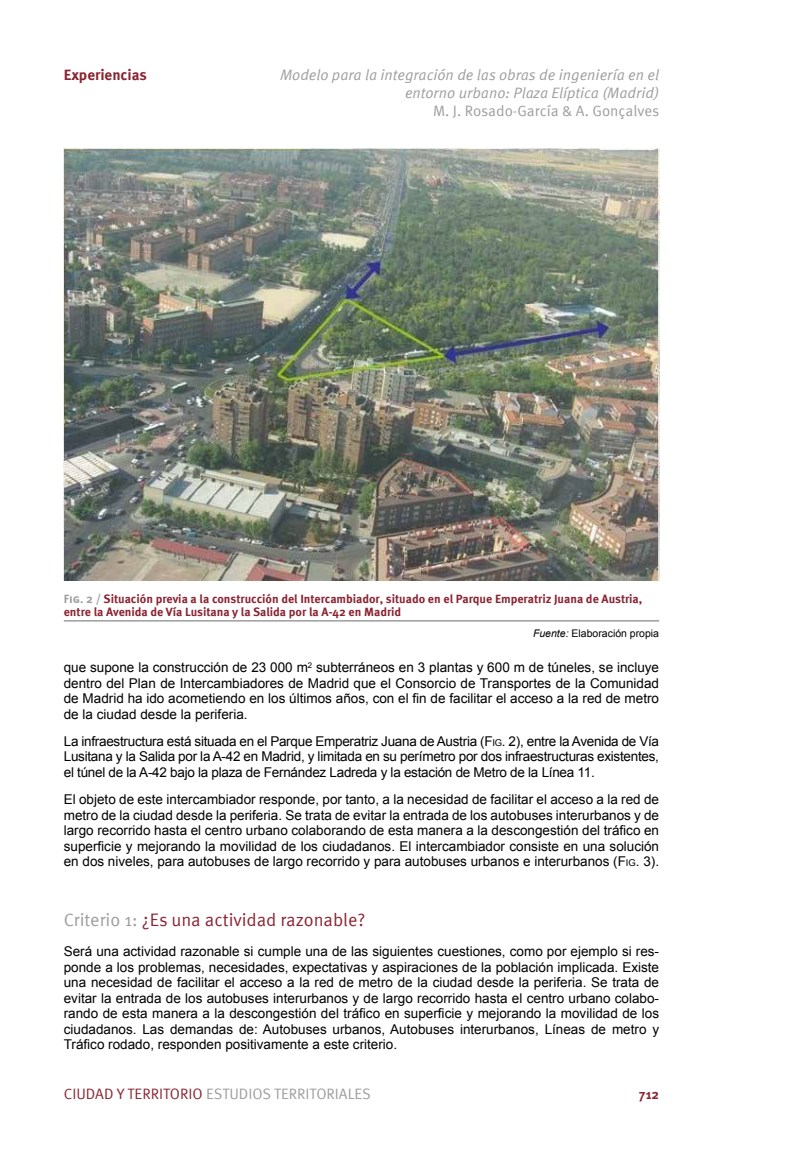
<style>
.page{position:relative;width:808px;height:1149px;background:#fff}
.page>*{position:absolute;margin:0;border:0;box-sizing:border-box;transform-origin:0 0}
.t1{font:18px "Meta Pro";color:#8a2432}
.t2{font:italic 15px/18px "Meta Pro";color:#9d9d9c;text-align:right}
.t3{font:15px "Meta Pro";color:#9d9d9c}
.t4{font:700 15px "Meta Pro";color:#8a2432}
.t5{font:13.5px/15.5px "Arial";color:#000;text-align:justify}
.t6{font:700 13.5px "Meta Pro";color:#8a2432}
.t7{font:700 12px/13.2px "Meta Pro";color:#8a2432}
.t8{font:10.5px "Arial";color:#000}
.s1{color:#9d9d9c}
.s2{font-style:italic}
.s3{font-style:inherit}
.s4{font-size:9.45px}
.s5{color:#8a2432}
</style>
<div class="page">
<hr style="left:64px;top:620px;width:595px;height:1px;background:#9d9d9c">
<img style="left:64px;top:149px;width:595px;height:431px">
<p class="t4" style="left:64px;top:63px;width:84px">Experiencias</p>
<p class="t2" style="left:280px;top:65px;width:380px">Modelo para la integración de las obras de ingeniería en el entorno urbano: Plaza Elíptica (Madrid)</p>
<p class="t3" style="left:433px;top:100px;width:228px">M. J. Rosado-García &amp; A. Gonçalves</p>
<p class="t7" style="left:64px;top:591px;width:580px"><span class="s1">Fig. 2 /</span> Situación previa a la construcción del Intercambiador, situado en el Parque Emperatriz Juana de Austria, entre la Avenida de Vía Lusitana y la Salida por la A-42 en Madrid</p>
<p class="t8" style="left:533px;top:626px;width:128px"><span class="s2">Fuente:</span> Elaboración propia</p>
<p class="t5" style="left:64px;top:659px;width:597px">que supone la construcción de 23 000 m<sup>2</sup> subterráneos en 3 plantas y 600 m de túneles, se incluye dentro del Plan de Intercambiadores de Madrid que el Consorcio de Transportes de la Comunidad de Madrid ha ido acometiendo en los últimos años, con el fin de facilitar el acceso a la red de metro de la ciudad desde la periferia.</p>
<p class="t5" style="left:64px;top:733px;width:597px">La infraestructura está situada en el Parque Emperatriz Juana de Austria (<span class="s3">F</span><span class="s4">ig</span> . 2), entre la Avenida de Vía Lusitana y la Salida por la A-42 en Madrid, y limitada en su perímetro por dos infraestructuras existentes, el túnel de la A-42 bajo la plaza de Fernández Ladreda y la estación de Metro de la Línea 11.</p>
<p class="t5" style="left:64px;top:791px;width:597px">El objeto de este intercambiador responde, por tanto, a la necesidad de facilitar el acceso a la red de metro de la ciudad desde la periferia. Se trata de evitar la entrada de los autobuses interurbanos y de largo recorrido hasta el centro urbano colaborando de esta manera a la descongestión del tráfico en superficie y mejorando la movilidad de los ciudadanos. El intercambiador consiste en una solución en dos niveles, para autobuses de largo recorrido y para autobuses urbanos e interurbanos (<span class="s3">F</span><span class="s4">ig</span> . 3).</p>
<h1 class="t1" style="left:64px;top:906px;width:303px"><span class="s1">Criterio 1:</span> ¿Es una actividad razonable?</h1>
<p class="t5" style="left:64px;top:943px;width:597px">Será una actividad razonable si cumple una de las siguientes cuestiones, como por ejemplo si res&shy;ponde a los problemas, necesidades, expectativas y aspiraciones de la población implicada. Existe una necesidad de facilitar el acceso a la red de metro de la ciudad desde la periferia. Se trata de evitar la entrada de los autobuses interurbanos y de largo recorrido hasta el centro urbano colabo&shy;rando de esta manera a la descongestión del tráfico en superficie y mejorando la movilidad de los ciudadanos. Las demandas de: Autobuses urbanos, Autobuses interurbanos, Líneas de metro y Tráfico rodado, responden positivamente a este criterio.</p>
<p class="t3" style="left:64px;top:1082px;width:309px"><span class="s5">CIUDAD Y TERRITORIO</span> ESTUDIOS TERRITORIALES</p>
<p class="t6" style="left:639px;top:1083px;width:22px">712</p>
</div>
